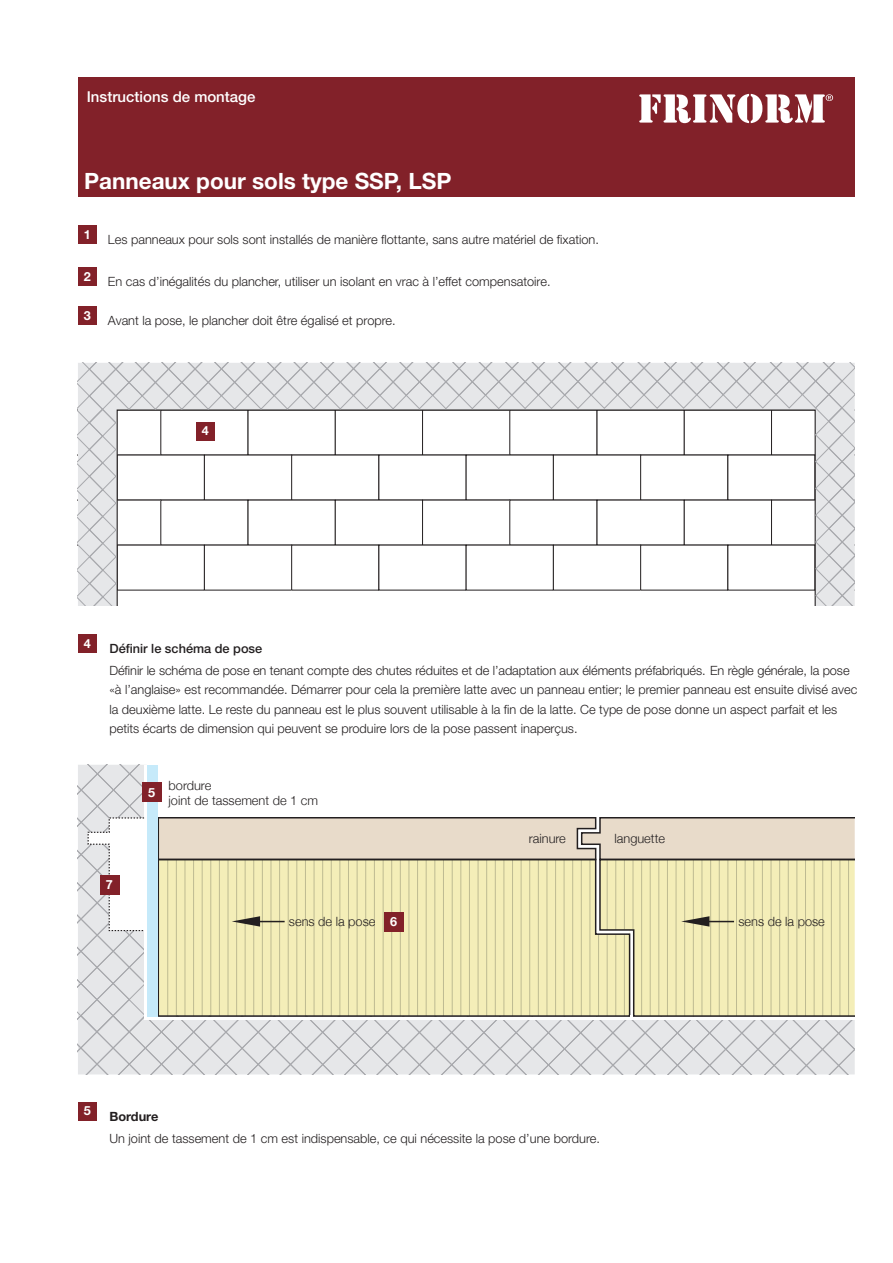
<style>
.page{position:relative;width:893px;height:1263px;background:#fff}
.page>*{position:absolute;margin:0;border:0;box-sizing:border-box;transform-origin:0 0}
.t1{font:700 22.5px "Helvetica Neue LT Pro";color:#fff}
.t2{font:500 15px "Helvetica Neue LT Pro";color:#fff}
.t3{font:300 12.75px/19.5px "Helvetica Neue LT Pro";color:#231f20}
.t4{font:300 12.75px/15.3px "Helvetica Neue";color:#231f20}
.t5{font:500 12.75px "Helvetica Neue LT Pro";color:#231f20}
.t6{font:700 12.75px "Helvetica Neue LT Pro";color:#231f20}
.t7{font:700 12.6px "Helvetica Neue LT Pro";color:#fff}
.t8{font:700 12.6px "Helvetica Neue";color:#fff}
.s1{font-weight:700;font-size:12.6px;color:#fff}
</style>
<div class="page">
<div style="left:78px;top:77px;width:777px;height:119px;background:#822129"></div>
<div style="left:78px;top:225px;width:19px;height:19px;background:#822129"></div>
<div style="left:78px;top:267px;width:19px;height:19px;background:#822129"></div>
<div style="left:78px;top:306px;width:19px;height:19px;background:#822129"></div>
<svg style="left:78px;top:363px;width:777px;height:243px"></svg>
<svg style="left:78px;top:765px;width:777px;height:309px"></svg>
<div style="left:147px;top:765px;width:11px;height:252px;background:#c6eafa"></div>
<div style="left:142px;top:782px;width:20px;height:20px;background:#822129"></div>
<div style="left:78px;top:634px;width:19px;height:19px;background:#822129"></div>
<div style="left:78px;top:1102px;width:19px;height:19px;background:#822129"></div>
<div style="left:196px;top:422px;width:19px;height:19px;background:#822129"></div>
<svg style="left:639px;top:94px;width:194px;height:29px"></svg>
<p class="t2" style="left:87px;top:88px;width:170px">Instructions de montage</p>
<h1 class="t1" style="left:84px;top:166px;width:369px">Panneaux pour sols type SSP, LSP</h1>
<p class="t7" style="left:84px;top:226px;width:9px">1</p>
<p class="t3" style="left:108px;top:230px;width:492px">Les panneaux pour sols sont installés de manière flottante, sans autre matériel de fixation.</p>
<p class="t7" style="left:84px;top:268px;width:9px">2</p>
<p class="t3" style="left:108px;top:272px;width:444px">En cas d’inégalités du plancher, utiliser un isolant en vrac à l’effet compensatoire.</p>
<p class="t7" style="left:84px;top:307px;width:9px">3</p>
<p class="t3" style="left:108px;top:311px;width:289px">Avant la pose, le plancher doit être égalisé et propre.</p>
<p class="t7" style="left:202px;top:423px;width:9px">4</p>
<p class="t7" style="left:84px;top:635px;width:9px">4</p>
<p class="t5" style="left:109px;top:641px;width:154px">Définir le schéma de pose</p>
<p class="t3" style="left:109px;top:660px;width:749px">Définir le schéma de pose en tenant compte des chutes réduites et de l’adaptation aux éléments préfabriqués. En règle générale, la pose «à l’anglaise» est recommandée. Démarrer pour cela la première latte avec un panneau entier; le premier panneau est ensuite divisé avec la deuxième latte. Le reste du panneau est le plus souvent utilisable à la fin de la latte. Ce type de pose donne un aspect parfait et les petits écarts de dimension qui peuvent se produire lors de la pose passent inaperçus.</p>
<p class="t8" style="left:106px;top:875px;width:9px">7</p>
<p class="t8" style="left:148px;top:782px;width:9px">5</p>
<p class="t4" style="left:169px;top:777px;width:151px">bordure<br>joint de tassement de 1 cm</p>
<p class="t4" style="left:529px;top:830px;width:39px">rainure</p>
<p class="t4" style="left:614px;top:830px;width:52px">languette</p>
<p class="t4" style="left:289px;top:913px;width:110px">sens de la pose <span class="s1">6</span></p>
<p class="t4" style="left:738px;top:913px;width:88px">sens de la pose</p>
<p class="t7" style="left:84px;top:1103px;width:9px">5</p>
<p class="t6" style="left:109px;top:1109px;width:50px">Bordure</p>
<p class="t3" style="left:109px;top:1128px;width:492px">Un joint de tassement de 1 cm est indispensable, ce qui nécessite la pose d’une bordure.</p>
</div>
